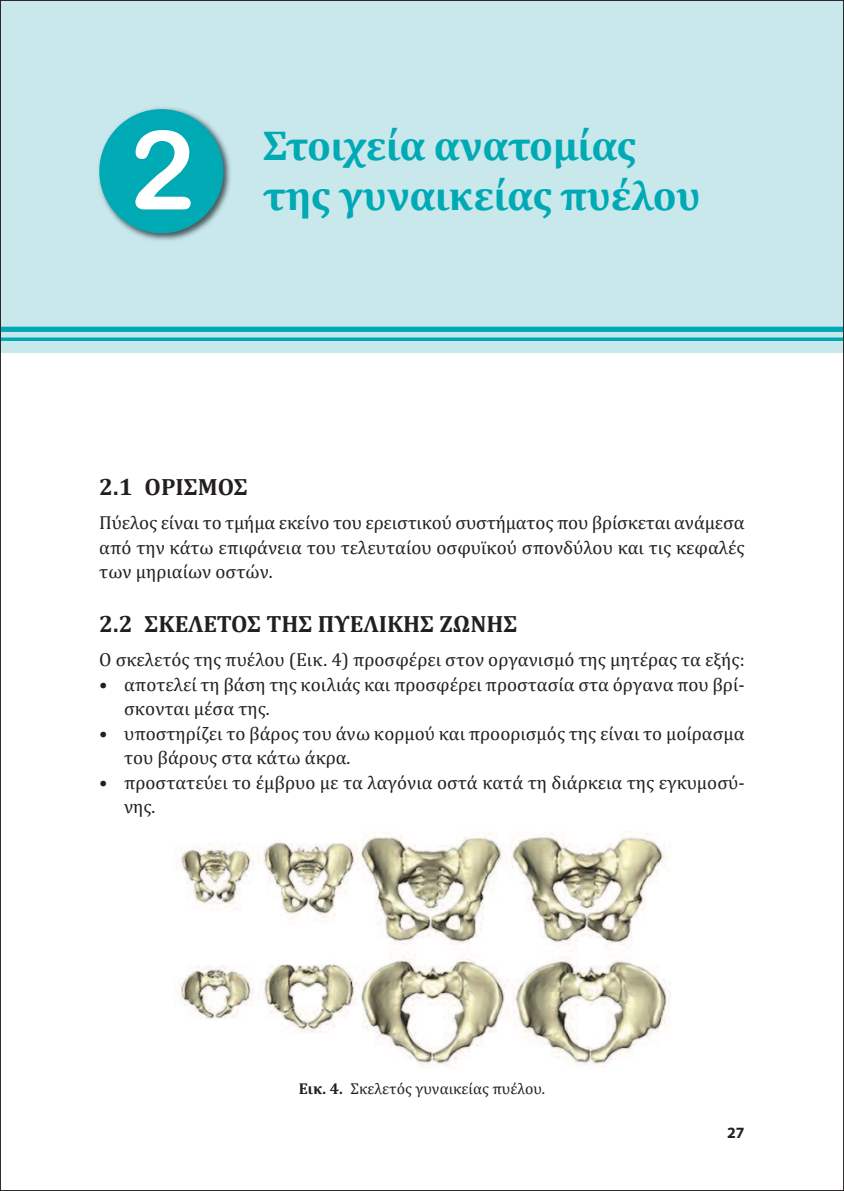
<style>
.page{position:relative;width:844px;height:1191px;background:#fff}
.page>*{position:absolute;margin:0;border:0;box-sizing:border-box;transform-origin:0 0}
.t1{font:110.25px "Arial Rounded MT Bold";color:#fff}
.t2{font:700 42px/50.4px "Cambria";letter-spacing:-.01em;color:#00aab5}
.t3{font:700 23.62px "Cambria";color:#231f20}
.t4{font:18.9px/24.5px "Cambria";color:#231f20}
.t5{font:15.75px "Cambria";color:#231f20}
.t6{font:700 15.75px "Myriad Pro";color:#231f20}
.s1{font-weight:700}
</style>
<div class="page">
<div style="left:0;top:0;width:843px;height:352px;background:#c8e8ec"></div>
<img style="left:99px;top:108px;width:131px;height:132px">
<div style="left:99px;top:109px;width:124px;height:124px;background:#00aab5;border-radius:50%"></div>
<div style="left:0;top:327px;width:843px;height:5px;background:#00aab5"></div>
<svg style="left:2px;top:337px;width:839px;height:4px;background:#18b1bb"></svg>
<img style="left:175px;top:832px;width:495px;height:236px">
<h1 class="t1" style="left:129px;top:105px;width:67px">2</h1>
<h2 class="t2" style="left:263px;top:119px;width:439px">Στοιχεία ανατομίας της γυναικείας πυέλου</h2>
<p class="t3" style="left:99px;top:472px;width:150px">2.1 ΟΡΙΣΜΟΣ</p>
<p class="t4" style="left:99px;top:510px;width:646px;text-align:justify">Πύελος είναι το τμήμα εκείνο του ερειστικού συστήματος που βρίσκεται ανάμεσα από την κάτω επιφάνεια του τελευταίου οσφυϊκού σπονδύλου και τις κεφαλές των μηριαίων οστών.</p>
<p class="t3" style="left:99px;top:609px;width:419px">2.2 ΣΚΕΛΕΤΟΣ ΤΗΣ ΠΥΕΛΙΚΗΣ ΖΩΝΗΣ</p>
<p class="t4" style="left:99px;top:647px;width:646px">Ο σκελετός της πυέλου (Εικ. 4) προσφέρει στον οργανισμό της μητέρας τα εξής:</p>
<p class="t4" style="left:124px;top:671px;width:622px;text-indent:-25px">• αποτελεί τη βάση της κοιλιάς και προσφέρει προστασία στα όργανα που βρί&shy;σκονται μέσα της.</p>
<p class="t4" style="left:124px;top:720px;width:622px;text-indent:-25px">• υποστηρίζει το βάρος του άνω κορμού και προορισμός της είναι το μοίρασμα του βάρους στα κάτω άκρα.</p>
<p class="t4" style="left:124px;top:769px;width:622px;text-indent:-25px">• προστατεύει το έμβρυο με τα λαγόνια οστά κατά τη διάρκεια της εγκυμοσύ&shy;νης.</p>
<p class="t5" style="left:299px;top:1079px;width:248px"><span class="s1">Εικ. 4.</span> Σκελετός γυναικείας πυέλου.</p>
<p class="t6" style="left:726px;top:1126px;width:19px">27</p>
</div>
